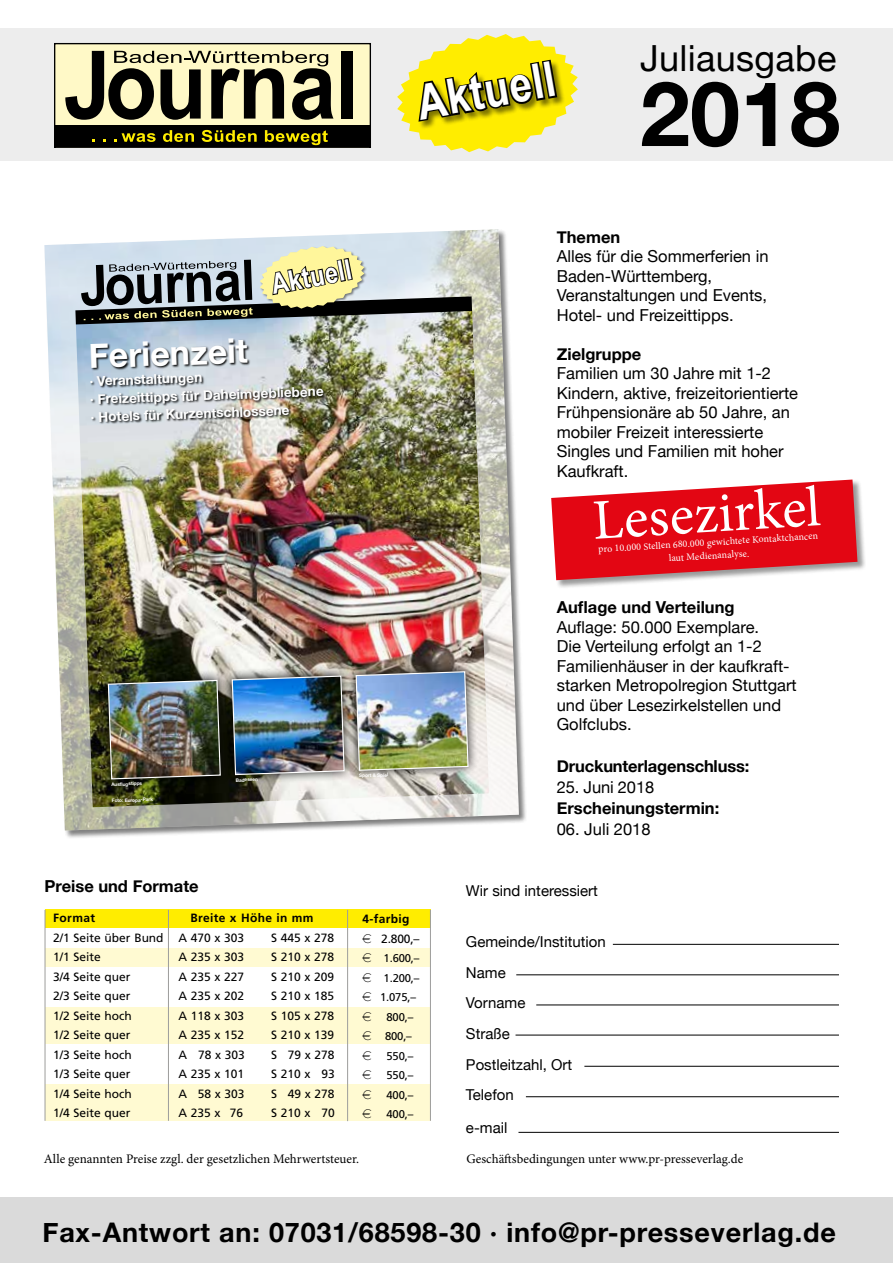
<style>
.page{position:relative;width:893px;height:1263px;background:#fff}
.page>*{position:absolute;margin:0;border:0;box-sizing:border-box;transform-origin:0 0}
.t1{font:700 90px "Helvetica Neue";color:#000}
.t2{font:57.15px "Minion Pro";color:#fff}
.t3{font:700 48.6px "Arial";color:#fff;scale:.83 1}
.t4{font:36px "Helvetica Neue";letter-spacing:.01em;color:#000}
.t5{font:700 34.05px "Helvetica Neue";color:#fff}
.t6{font:700 28.2px "Arial";color:#fff;scale:.83 1}
.t7{font:700 27px "Helvetica Neue";letter-spacing:.03em;color:#000}
.t8{font:16.5px/19.5px "Helvetica Neue";color:#000}
.t9{font:700 16.5px "Helvetica Neue";color:#000}
.t10{font:15px/30.6px "Helvetica Neue";color:#000}
.t11{font:700 13.65px/18px "Helvetica Neue";color:#fff}
.t12{font:13.05px "Minion Pro";color:#000}
.t13{font:12px/19.5px "Frutiger";color:#000;text-align:justify}
.t14{font:700 12px/19.5px "Frutiger";letter-spacing:.03em;color:#000}
.t15{font:11.25px/19.5px "Frutiger";letter-spacing:-.015em;color:#000;text-align:justify}
.t16{font:11.25px "euro font";color:#000}
.t17{font:9.9px/13.4px "Minion Pro";color:#fff;text-align:center}
.t18{font:700 4.8px "Helvetica Neue";color:#fff}
.s1{font-family:"euro font";font-weight:400;font-size:11.25px}
.s2{font-weight:400}
.s3{font-family:"euro font"}
</style>
<div class="page">
<div style="left:0;top:28px;width:893px;height:132px;background:#ededed"></div>
<svg style="left:54px;top:43px;width:317px;height:104px;background:#898665"></svg>
<div style="left:341px;top:51px;width:12px;height:68px;background:#000"></div>
<svg style="left:397px;top:34px;width:181px;height:118px"></svg>
<div style="left:45px;top:1084px;width:386px;height:37px;background:#fffad2"></div>
<div style="left:45px;top:910px;width:386px;height:18px;background:#ffed00"></div>
<div style="left:45px;top:949px;width:386px;height:18px;background:#fffad2"></div>
<div style="left:45px;top:1008px;width:386px;height:36px;background:#fffad2"></div>
<hr style="left:45px;top:910px;width:1px;height:211px;background:#9d9d9c">
<hr style="left:168px;top:910px;width:1px;height:211px;background:#9d9d9c">
<hr style="left:347px;top:910px;width:1px;height:211px;background:#9d9d9c">
<div style="left:551px;top:479px;width:315px;height:110px;background:#000;opacity:.4"></div>
<svg style="left:551px;top:479px;width:306px;height:101px;background:#e3313c"></svg>
<hr style="left:430px;top:910px;width:1px;height:211px;background:#9d9d9c">
<hr style="left:613px;top:944px;width:226px;height:1px;background:#000">
<hr style="left:516px;top:974px;width:323px;height:1px;background:#000">
<hr style="left:536px;top:1004px;width:303px;height:1px;background:#000">
<hr style="left:515px;top:1035px;width:324px;height:1px;background:#000">
<hr style="left:584px;top:1066px;width:255px;height:1px;background:#000">
<hr style="left:526px;top:1096px;width:313px;height:1px;background:#000">
<hr style="left:518px;top:1132px;width:321px;height:1px;background:#000">
<div style="left:0;top:1197px;width:893px;height:66px;background:#dadada"></div>
<div style="left:44px;top:229px;width:484px;height:611px;background:#000;opacity:.5"></div>
<img style="left:44px;top:229px;width:475px;height:601px">
<img style="left:76px;top:309px;width:413px;height:498px">
<svg style="left:75px;top:244px;width:397px;height:80px;background:#9ba099"></svg>
<img style="left:96px;top:660px;width:384px;height:131px">
<img style="left:89px;top:336px;width:239px;height:90px">
<svg style="left:44px;top:245px;width:19px;height:585px"></svg>
<h3 class="t3" style="left:412px;top:71px;width:170px;rotate:-10deg">Aktuell</h3>
<h3 class="t4" style="left:640px;top:33px;width:198px">Juliausgabe</h3>
<h1 class="t1" style="left:640px;top:43px;width:202px">2018</h1>
<h3 class="t6" style="left:268px;top:266px;width:99px;rotate:-11deg">Aktuell</h3>
<h3 class="t5" style="left:88px;top:329px;width:161px;rotate:-2deg">Ferienzeit</h3>
<p class="t11" style="left:89px;top:372px;width:235px;rotate:-2deg">· Veranstaltungen<br>· Freizeittipps für Daheimgebliebene · Hotels für Kurzentschlossene</p>
<p class="t18" style="left:111px;top:781px;width:32px;rotate:-2deg">Ausfl ugstipps</p>
<p class="t18" style="left:112px;top:797px;width:43px;rotate:-2deg">Foto: Europa-Park</p>
<p class="t9" style="left:45px;top:873px;width:155px">Preise und Formate</p>
<p class="t18" style="left:236px;top:776px;width:24px;rotate:-2deg">Badeseen</p>
<p class="t18" style="left:359px;top:772px;width:31px;rotate:-2deg">Sport &amp; Spiel</p>
<p class="t9" style="left:557px;top:224px;width:65px">Themen</p>
<p class="t8" style="left:557px;top:248px;width:213px">Alles für die Sommerferien in<br>Baden-Württemberg,<br>Veranstaltungen und Events,<br>Hotel- und Freizeittipps.</p>
<p class="t9" style="left:557px;top:341px;width:86px">Zielgruppe</p>
<p class="t8" style="left:557px;top:365px;width:243px">Familien um 30 Jahre mit 1-2<br>Kindern, aktive, freizeitorientierte<br>Frühpensionäre ab 50 Jahre, an mobiler Freizeit interessierte<br>Singles und Familien mit hoher<br>Kaufkraft.</p>
<h2 class="t2" style="left:591px;top:481px;width:230px;rotate:-3deg">Lesezirkel</h2>
<p class="t17" style="left:598px;top:543px;width:222px;rotate:-4deg">pro 10.000 Stellen 680.000 gewichtete Kontaktchancen laut Medienanalyse.</p>
<p class="t9" style="left:557px;top:594px;width:179px">Auflage und Verteilung</p>
<p class="t8" style="left:557px;top:618px;width:241px">Auflage: 50.000 Exemplare.<br>Die Verteilung erfolgt an 1-2<br>Familienhäuser in der kaufkraft&shy;starken Metropolregion Stuttgart und über Lesezirkelstellen und<br>Golfclubs.</p>
<p class="t9" style="left:557px;top:753px;width:194px">Druckunterlagenschluss:</p>
<p class="t8" style="left:557px;top:779px;width:99px">25. Juni 2018</p>
<p class="t9" style="left:557px;top:795px;width:164px">Erscheinungstermin:</p>
<p class="t8" style="left:557px;top:821px;width:95px">06. Juli 2018</p>
<p class="t10" style="left:466px;top:876px;width:133px">Wir sind interessiert</p>
<p class="t14" style="left:191px;top:908px;width:124px">Breite x Höhe in mm</p>
<p class="t13" style="left:178px;top:928px;width:68px">A 470 x 303<br>A 235 x 303<br>A 235 x 227<br>A 235 x 202<br>A 118 x 303<br>A 235 x 152<br>A 78 x 303<br>A 235 x 101<br>A 58 x 303<br>A 235 x 76</p>
<p class="t14" style="left:53px;top:908px;width:43px">Format</p>
<p class="t13" style="left:53px;top:928px;width:112px;text-align:left">2/1 Seite über Bund<br>1/1 Seite<br>3/4 Seite quer<br>2/3 Seite quer<br>1/2 Seite hoch<br>1/2 Seite quer<br>1/3 Seite hoch<br>1/3 Seite quer<br>1/4 Seite hoch<br>1/4 Seite quer</p>
<p class="t13" style="left:271px;top:928px;width:65px">S 445 x 278<br>S 210 x 278<br>S 210 x 209<br>S 210 x 185<br>S 105 x 278<br>S 210 x 139<br>S 79 x 278<br>S 210 x 93<br>S 49 x 278<br>S 210 x 70</p>
<p class="t14" style="left:362px;top:909px;width:59px">4-farbig<br><span class="s1">W</span> <span class="s2">2.800,–</span></p>
<p class="t15" style="left:362px;top:948px;width:59px"><span class="s3">W</span> 1.600,– <span class="s3">W</span> 1.200,– <span class="s3">W</span> 1.075,–</p>
<p class="t16" style="left:362px;top:1010px;width:11px">W</p>
<p class="t15" style="left:362px;top:1007px;width:53px;text-align:right">800,–<br><span class="s3">W</span> 800,–</p>
<p class="t16" style="left:362px;top:1049px;width:11px">W</p>
<p class="t15" style="left:386px;top:1046px;width:28px">550,–</p>
<p class="t16" style="left:362px;top:1069px;width:11px">W</p>
<p class="t15" style="left:386px;top:1065px;width:28px">550,–</p>
<p class="t16" style="left:362px;top:1088px;width:11px">W</p>
<p class="t15" style="left:386px;top:1085px;width:28px">400,–</p>
<p class="t16" style="left:362px;top:1108px;width:11px">W</p>
<p class="t15" style="left:386px;top:1104px;width:28px">400,–</p>
<p class="t10" style="left:466px;top:927px;width:141px">Gemeinde/Institution<br>Name<br>Vorname<br>Straße<br>Postleitzahl, Ort<br>Telefon</p>
<p class="t10" style="left:466px;top:1114px;width:43px">e-mail</p>
<p class="t12" style="left:44px;top:1150px;width:317px">Alle genannten Preise zzgl. der gesetzlichen Mehrwertsteuer.</p>
<p class="t12" style="left:466px;top:1150px;width:278px">Geschäftsbedingungen unter www.pr-presseverlag.de</p>
<h3 class="t7" style="left:43px;top:1211px;width:795px">Fax-Antwort an: 07031/68598-30 · info@pr-presseverlag.de</h3>
</div>
